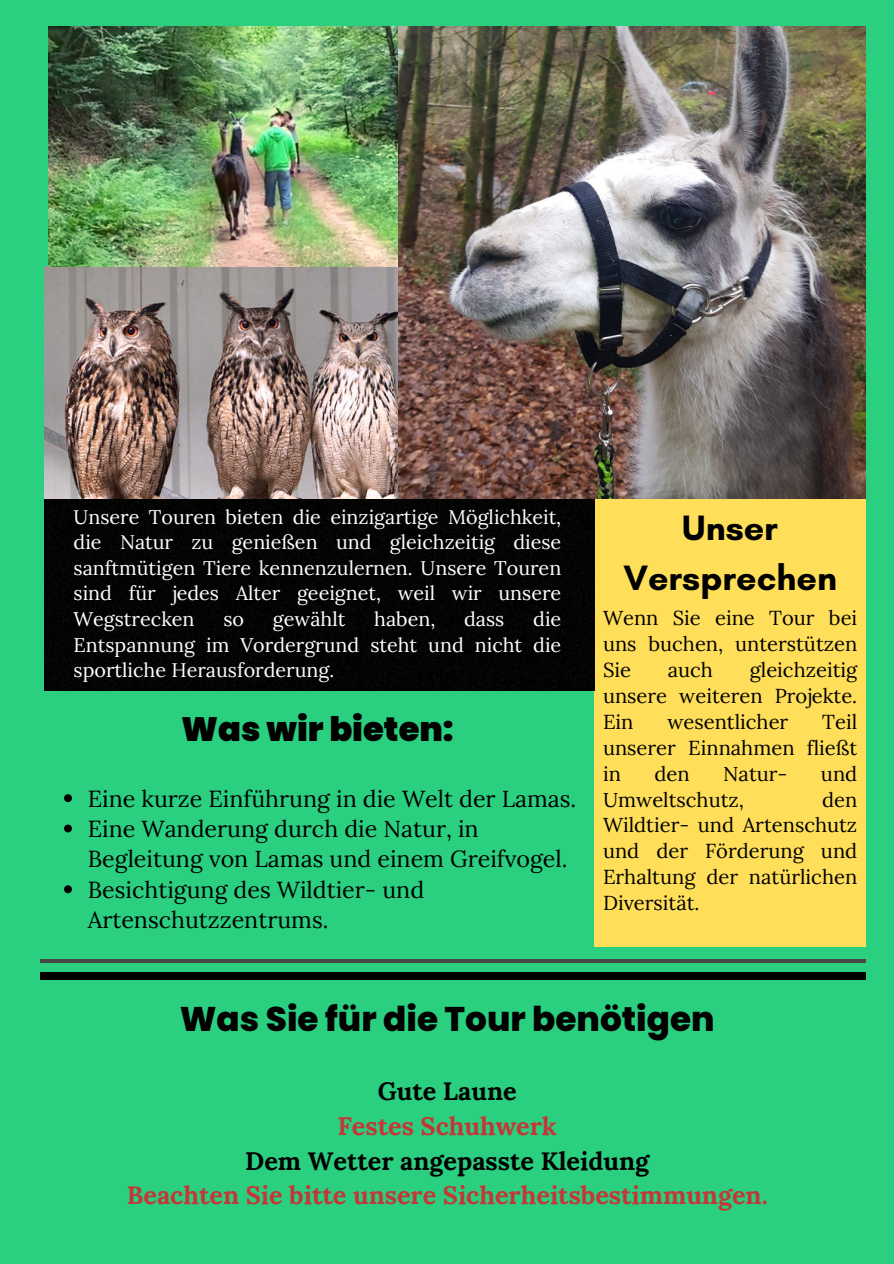
<style>
.page{position:relative;width:894px;height:1264px;background:#fff}
.page>*{position:absolute;margin:0;border:0;box-sizing:border-box;transform-origin:0 0}
.t1{font:700 35.85px/49.5px "Glacial Indifference";color:#000;text-align:center}
.t2{font:800 34.2px "Poppins";color:#000}
.t3{font:900 33.75px "Poppins";color:#000}
.t4{font:700 25.2px/34.8px "Lora";color:#c43737;text-align:center}
.t5{font:23.25px/30.3px "Lora";color:#000}
.t6{font:20.1px/25.8px "Lora";color:#000;text-align:justify}
.t7{font:19.65px/25.5px "Lora";color:#fff;text-align:justify}
.s1{color:#000}
.s2{color:#010101}
</style>
<div class="page">
<div style="left:0;top:0;width:893px;height:1263px;background:#2acf80"></div>
<div style="left:594px;top:498px;width:271px;height:449px;background:#ffde59"></div>
<div style="left:45px;top:498px;width:549px;height:193px;background:#030303"></div>
<img style="left:397px;top:27px;width:468px;height:471px">
<div style="left:40px;top:972px;width:825px;height:7px;background:#000"></div>
<hr style="left:40px;top:959px;width:825px;height:3px;background:#474746">
<img style="left:45px;top:267px;width:352px;height:231px">
<img style="left:48px;top:27px;width:349px;height:240px">
<svg style="left:64px;top:794px;width:8px;height:8px"></svg>
<svg style="left:64px;top:824px;width:8px;height:8px"></svg>
<svg style="left:64px;top:885px;width:8px;height:8px"></svg>
<p class="t7" style="left:74px;top:504px;width:489px">Unsere Touren bieten die einzigartige Möglichkeit, die Natur zu genießen und gleichzeitig diese sanftmütigen Tiere kennenzulernen. Unsere Touren sind für jedes Alter geeignet, weil wir unsere Wegstrecken</p>
<h1 class="t1" style="left:623px;top:502px;width:215px">Unser<br>Versprechen</h1>
<p class="t7" style="left:74px;top:606px;width:489px;text-indent:459px">die Entspannung im Vordergrund steht und nicht die sportliche Herausforderung.</p>
<h1 class="t6" style="left:603px;top:605px;width:256px">Wenn Sie eine Tour bei uns buchen, unterstützen Sie</h1>
<p class="t7" style="left:223px;top:606px;width:22px">so</p>
<p class="t7" style="left:273px;top:606px;width:74px">gewählt</p>
<p class="t7" style="left:374px;top:606px;width:63px">haben,</p>
<p class="t7" style="left:464px;top:606px;width:42px">dass</p>
<h1 class="t6" style="left:603px;top:657px;width:256px;text-indent:147px">gleichzeitig unsere weiteren Projekte.<br>Ein</h1>
<h1 class="t6" style="left:667px;top:657px;width:47px">auch</h1>
<p class="t3" style="left:181px;top:705px;width:274px">Was wir bieten:</p>
<h1 class="t6" style="left:603px;top:708px;width:256px;text-indent:219px">Teil unserer Einnahmen fließt in</h1>
<h1 class="t6" style="left:667px;top:708px;width:122px">wesentlicher</h1>
<h1 class="t6" style="left:654px;top:760px;width:37px">den</h1>
<h1 class="t6" style="left:723px;top:760px;width:66px">Natur-</h1>
<h1 class="t6" style="left:820px;top:760px;width:38px">und</h1>
<h1 class="t6" style="left:603px;top:786px;width:142px">Umweltschutz,</h1>
<p class="t5" style="left:88px;top:783px;width:490px">Eine kurze Einführung in die Welt der Lamas.</p>
<p class="t5" style="left:88px;top:813px;width:481px">Eine Wanderung durch die Natur, in<br>Begleitung von Lamas und einem Greifvogel.</p>
<h1 class="t5" style="left:88px;top:874px;width:338px">Besichtigung des Wildtier- und<br>Artenschutzzentrums.</h1>
<h1 class="t6" style="left:603px;top:786px;width:256px;text-indent:219px">den Wildtier- und Artenschutz und der Förderung und Erhaltung der natürlichen Diversität.</h1>
<p class="t2" style="left:180px;top:995px;width:536px">Was Sie für die Tour benötigen</p>
<p class="t4" style="left:127px;top:1073px;width:642px"><span class="s1">Gute Laune<br></span>Festes Schuhwerk<br><span class="s2">Dem Wetter angepasste Kleidung<br></span>Beachten Sie bitte unsere Sicherheitsbestimmungen.</p>
</div>
